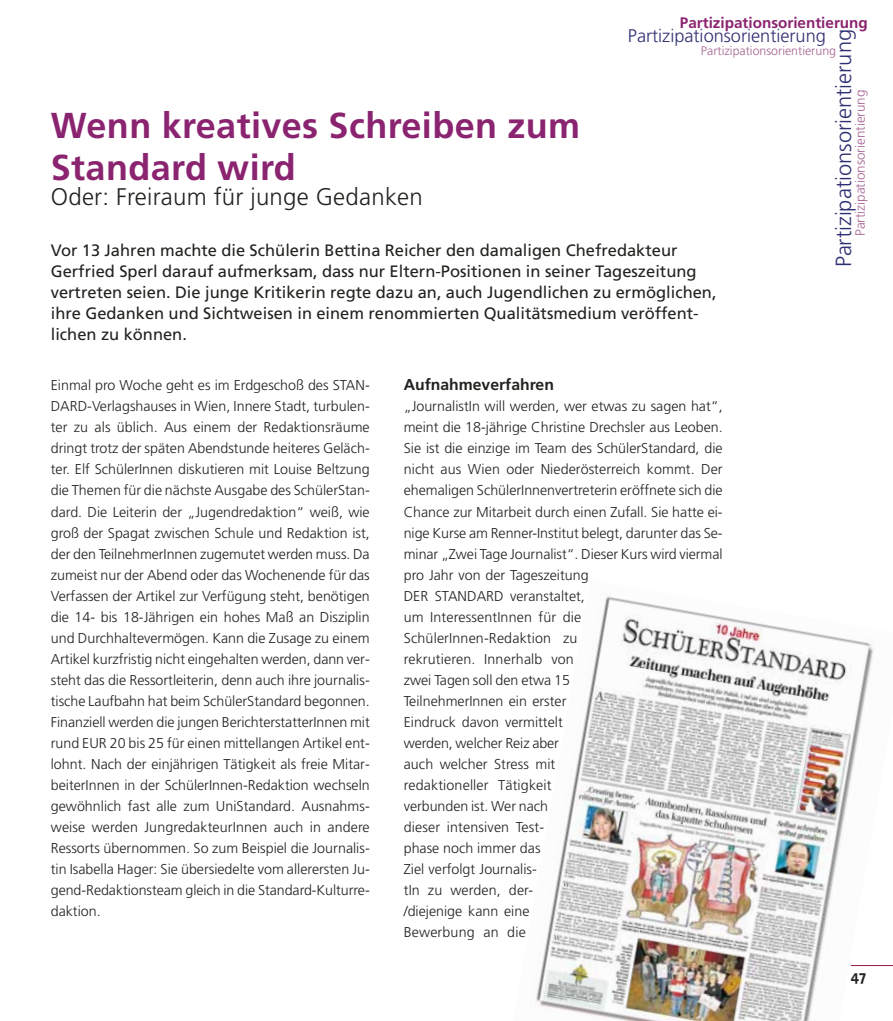
<style>
.page{position:relative;width:893px;height:1021px;background:#fff}
.page>*{position:absolute;margin:0;border:0;box-sizing:border-box;transform-origin:0 0}
.t1{font:700 36px/42px "Frutiger";letter-spacing:.01em;color:#8b2470}
.t2{font:300 24px "Frutiger";letter-spacing:.01em;color:#20231e}
.t3{font:300 21.9px "Frutiger";color:#2e3072}
.t4{font:300 18.15px "Frutiger";color:#2e3072}
.t5{font:16.5px/21px "Frutiger";color:#20231e}
.t6{font:700 15.75px "Frutiger";color:#20231e}
.t7{font:700 15.3px "Frutiger";color:#8b2470}
.t8{font:700 15px "The Sans";color:#20231e}
.t9{font:300 14.25px/21px "Frutiger";color:#20231e;text-align:justify}
.t10{font:300 13.5px "Frutiger";color:#a56394}
.t11{font:300 12.45px "Frutiger";color:#a56394}
</style>
<div class="page">
<img style="left:536px;top:596px;width:357px;height:424px">
<hr style="left:851px;top:965px;width:42px;height:1px;background:#921e4f">
<p class="t7" style="left:680px;top:17px;width:190px">Partizipationsorientierung</p>
<p class="t11" style="left:701px;top:45px;width:137px">Partizipationsorientierung</p>
<p class="t4" style="left:628px;top:29px;width:200px">Partizipationsorientierung</p>
<h3 class="t3" style="left:835px;top:267px;width:240px;rotate:-90deg">Partizipationsorientierung</h3>
<p class="t10" style="left:855px;top:236px;width:148px;rotate:-90deg">Partizipationsorientierung</p>
<h1 class="t1" style="left:51px;top:107px;width:531px">Wenn kreatives Schreiben zum<br>Standard wird</h1>
<h2 class="t2" style="left:51px;top:187px;width:374px">Oder: Freiraum für junge Gedanken</h2>
<p class="t5" style="left:51px;top:241px;width:667px">Vor 13 Jahren machte die Schülerin Bettina Reicher den damaligen Chefredakteur Gerfried Sperl darauf aufmerksam, dass nur Eltern-Positionen in seiner Tageszeitung vertreten seien. Die junge Kritikerin regte dazu an, auch Jugendlichen zu ermöglichen, ihre Gedanken und Sichtweisen in einem renommierten Qualitätsmedium veröffent&shy;lichen zu können.</p>
<p class="t9" style="left:51px;top:376px;width:320px">Einmal pro Woche geht es im Erdgeschoß des STAN-DARD-Verlagshauses in Wien, Innere Stadt, turbulen&shy;ter zu als üblich. Aus einem der Redaktionsräume dringt trotz der späten Abendstunde heiteres Geläch&shy;ter. Elf SchülerInnen diskutieren mit Louise Beltzung die Themen für die nächste Ausgabe des SchülerStan&shy;dard. Die Leiterin der „Jugendredaktion“ weiß, wie groß der Spagat zwischen Schule und Redaktion ist, der den TeilnehmerInnen zugemutet werden muss. Da zumeist nur der Abend oder das Wochenende für das Verfassen der Artikel zur Verfügung steht, benötigen die 14- bis 18-Jährigen ein hohes Maß an Disziplin und Durchhaltevermögen. Kann die Zusage zu einem Artikel kurzfristig nicht eingehalten werden, dann ver&shy;steht das die Ressortleiterin, denn auch ihre journalis&shy;tische Laufbahn hat beim SchülerStandard begonnen.<br>Finanziell werden die jungen BerichterstatterInnen mit rund EUR 20 bis 25 für einen mittellangen Artikel ent&shy;lohnt. Nach der einjährigen Tätigkeit als freie Mitar&shy;beiterInnen in der SchülerInnen-Redaktion wechseln gewöhnlich fast alle zum UniStandard. Ausnahms&shy;weise werden JungredakteurInnen auch in andere Ressorts übernommen. So zum Beispiel die Journalis&shy;tin Isabella Hager: Sie übersiedelte vom allerersten Ju&shy;gend-Redaktionsteam gleich in die Standard-Kulturre&shy;daktion.</p>
<p class="t6" style="left:404px;top:378px;width:152px">Aufnahmeverfahren</p>
<p class="t9" style="left:404px;top:397px;width:320px;text-align:left">„JournalistIn will werden, wer etwas zu sagen hat“, meint die 18-jährige Christine Drechsler aus Leoben.<br>Sie ist die einzige im Team des SchülerStandard, die nicht aus Wien oder Niederösterreich kommt. Der ehemaligen SchülerInnenvertreterin eröffnete sich die Chance zur Mitarbeit durch einen Zufall. Sie hatte ei&shy;nige Kurse am Renner-Institut belegt, darunter das Se&shy;minar „Zwei Tage Journalist“. Dieser Kurs wird viermal pro Jahr von der Tageszeitung<br>DER STANDARD veranstaltet,<br>um InteressentInnen für die SchülerInnen-Redaktion zu<br>rekrutieren. Innerhalb von<br>zwei Tagen soll den etwa 15<br>TeilnehmerInnen ein erster<br>Eindruck davon vermittelt<br>werden, welcher Reiz aber<br>auch welcher Stress mit<br>redaktioneller Tätigkeit<br>verbunden ist. Wer nach<br>dieser intensiven Test-<br>phase noch immer das<br>Ziel verfolgt Journalis-<br>tIn zu werden, der-<br>/diejenige kann eine<br>Bewerbung an die</p>
<p class="t8" style="left:851px;top:968px;width:17px">47</p>
</div>
